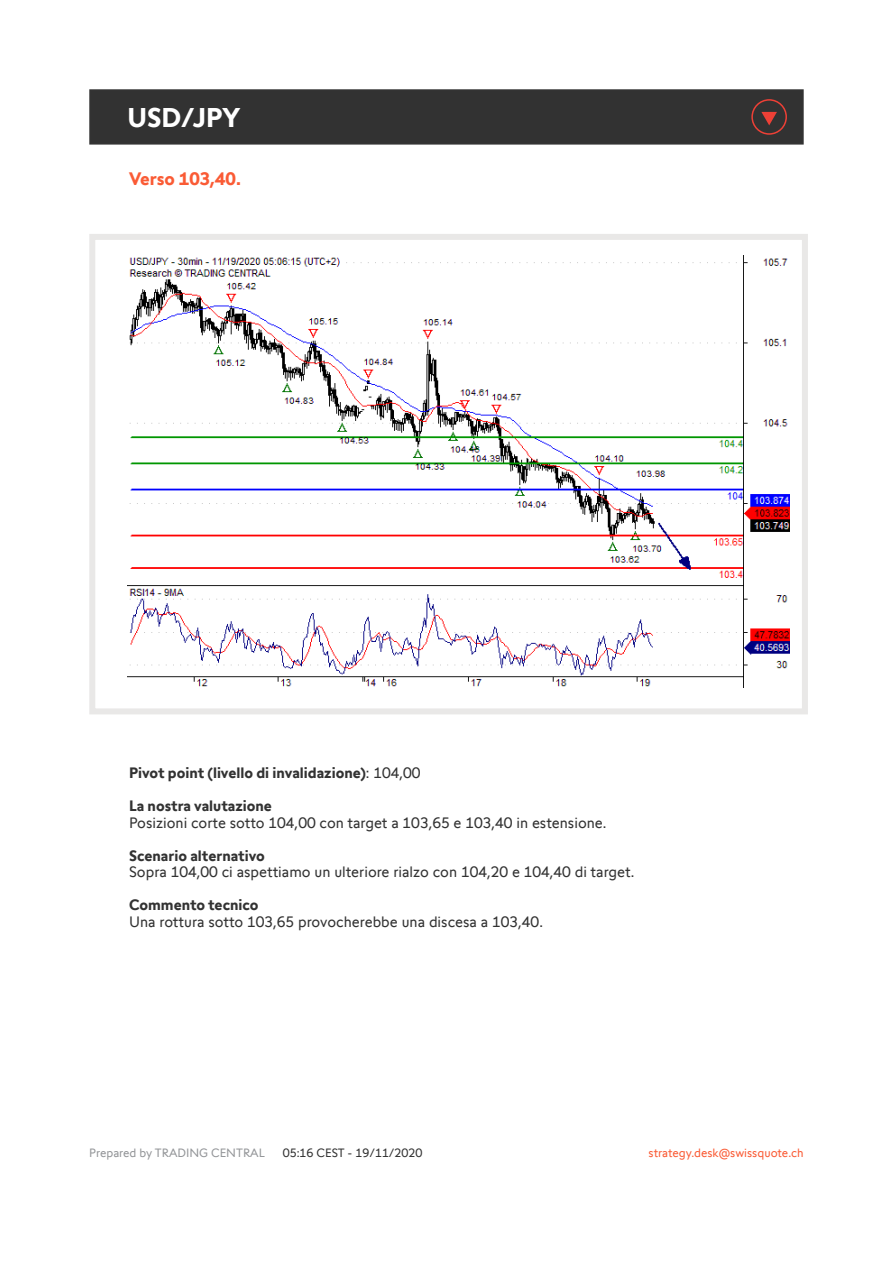
<style>
.page{position:relative;width:893px;height:1263px;background:#fff}
.page>*{position:absolute;margin:0;border:0;box-sizing:border-box;transform-origin:0 0}
.t1{font:700 27px "Swissquote CT";color:#fff}
.t2{font:700 18px "Swissquote CT";color:#fa5b35}
.t3{font:15px "Swissquote CT";color:#323232}
.t4{font:700 15px "Swissquote CT";color:#323232}
.t5{font:12px "Swissquote CT";color:#fa5b35}
.t6{font:12px "Swissquote CT";color:#939598}
.t7{font:12px "Swissquote CT";color:#323232}
.s1{font-weight:400}
</style>
<div class="page">
<div style="left:89px;top:234px;width:719px;height:480px;border:6px solid #e9e8e7"></div>
<div style="left:89px;top:89px;width:715px;height:56px;background:#323232;border:2px solid #323232"></div>
<img style="left:128px;top:255px;width:661px;height:432px">
<svg style="left:751px;top:99px;width:36px;height:36px"></svg>
<h1 class="t1" style="left:128px;top:101px;width:114px">USD/JPY</h1>
<p class="t2" style="left:129px;top:168px;width:113px">Verso 103,40.</p>
<p class="t4" style="left:129px;top:764px;width:293px">Pivot point (livello di invalidazione)<span class="s1">: 104,00</span></p>
<p class="t4" style="left:129px;top:797px;width:144px">La nostra valutazione</p>
<p class="t3" style="left:129px;top:814px;width:479px">Posizioni corte sotto 104,00 con target a 103,65 e 103,40 in estensione.</p>
<p class="t4" style="left:129px;top:846px;width:137px">Scenario alternativo</p>
<p class="t3" style="left:129px;top:863px;width:507px">Sopra 104,00 ci aspettiamo un ulteriore rialzo con 104,20 e 104,40 di target.</p>
<p class="t4" style="left:129px;top:896px;width:131px">Commento tecnico</p>
<p class="t3" style="left:129px;top:913px;width:415px">Una rottura sotto 103,65 provocherebbe una discesa a 103,40.</p>
<p class="t6" style="left:89px;top:1145px;width:177px">Prepared by TRADING CENTRAL</p>
<p class="t7" style="left:283px;top:1145px;width:141px">05:16 CEST - 19/11/2020</p>
<p class="t5" style="left:649px;top:1145px;width:157px">strategy.desk@swissquote.ch</p>
</div>
